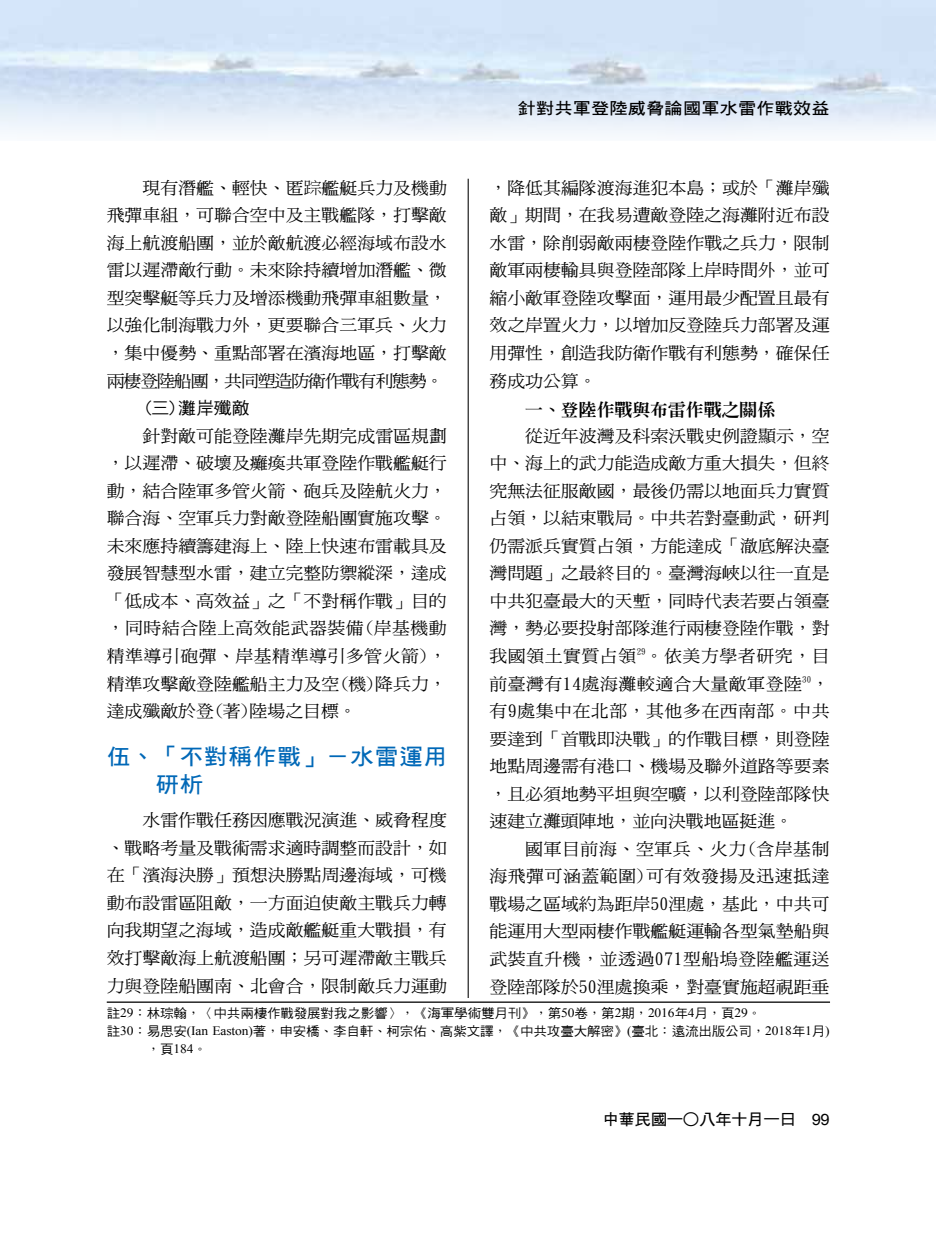
<style>
.page{position:relative;width:936px;height:1234px;background:#fff}
.page>*{position:absolute;margin:0;border:0;box-sizing:border-box;transform-origin:0 0}
.t1{font:22.2px/27.5px "DF Hei Bd HK BF";letter-spacing:.04em;color:#0068b7;scale:1.05 1}
.t2{font:16.95px/27.5px "DF Ming Md HK BF";color:#000;text-align:justify;scale:1.05 1}
.t3{font:800 16.95px "Inn Ming";color:#000;scale:1.05 1}
.t4{font:16.95px "DF Hei Md HK BF";color:#000;scale:1.05 1}
.t5{font:16.2px "DF Hei Bd HK BF";letter-spacing:.02em;color:#000;scale:1.11 1}
.t6{font:15.6px "DF Hei Bd HK BF";letter-spacing:-.025em;color:#000;scale:1.05 1}
.t7{font:12.9px/18px "DF Hei Md HK BF";letter-spacing:-.01em;color:#000;scale:1.05 1}
.t8{font:12.9px "Times New Roman";color:#000;scale:1.05 1}
.s1{font-family:"Times New Roman"}
.s2{font-family:"DF Kai Shu SB Estd BF"}
.s3{font-family:"DF Hei Md HK BF"}
.s4{font-family:"P Ming Li U"}
.s5{font-family:"DFN Hei XB HK BF"}
.s6{font-family:"Arial"}
</style>
<div class="page">
<hr style="left:467px;top:179px;width:1px;height:871px;background:#000">
<div style="left:107px;top:997px;width:723px;height:60px;background:#fff"></div>
<hr style="left:107px;top:1001px;width:723px;height:1px;background:#000">
<p class="t5" style="left:517px;top:100px;width:282px">針對共軍登陸威脅論國軍水雷作戰效益</p>
<p class="t2" style="left:489px;top:174px;width:325px">，降低其編隊渡海進犯本島；或於「灘岸殲敵」期間，在我易遭敵登陸之海灘附近布設水雷，除削弱敵兩棲登陸作戰之兵力，限制敵軍兩棲輸具與登陸部隊上岸時間外，並可縮小敵軍登陸攻擊面，運用最少配置且最有效之岸置火力，以增加反登陸兵力部署及運用彈性，創造我防衛作戰有利態勢，確保任務成功公算。</p>
<p class="t3" style="left:525px;top:401px;width:239px">一、登陸作戰與布雷作戰之關係</p>
<p class="t2" style="left:489px;top:421px;width:325px;text-indent:36px">從近年波灣及科索沃戰史例證顯示，空中、海上的武力能造成敵方重大損失，但終究無法征服敵國，最後仍需以地面兵力實質占領，以結束戰局。中共若對臺動武，研判仍需派兵實質占領，方能達成「澈底解決臺灣問題」之最終目的。臺灣海峽以往一直是中共犯臺最大的天塹，同時代表若要占領臺灣，勢必要投射部隊進行兩棲登陸作戰，對我國領土實質占領<sup>29</sup>。依美方學者研究，目前臺灣有14處海灘較適合大量敵軍登陸<sup>30</sup>，有9處集中在北部，其他多在西南部。中共要達到「首戰即決戰」的作戰目標，則登陸地點周邊需有港口、機場及聯外道路等要素，且必須地勢平坦與空曠，以利登陸部隊快速建立灘頭陣地，並向決戰地區挺進。</p>
<p class="t2" style="left:489px;top:834px;width:325px;text-indent:36px">國軍目前海、空軍兵、火力(含岸基制海飛彈可涵蓋範圍)可有效發揚及迅速抵達戰場之區域約為距岸50浬處，基此，中共可能運用大型兩棲作戰艦艇運輸各型氣墊船與武裝直升機，並透過071型船塢登陸艦運送登陸部隊於50浬處換乘，對臺實施超視距垂</p>
<p class="t7" style="left:107px;top:1004px;width:690px">註<span class="s1">29</span><span class="s2">：</span>林琮翰<span class="s2">，〈</span>中共兩棲作戰發展對我之影響<span class="s2">〉，《</span>海軍學術雙月刊<span class="s2">》，</span>第<span class="s1">50</span>卷<span class="s2">，</span>第<span class="s1">2</span>期<span class="s2">，</span><span class="s1">2016</span>年<span class="s1">4</span>月<span class="s2">，</span>頁<span class="s1">29</span><span class="s2">。<br></span>註<span class="s1">30</span><span class="s2">：</span>易思安<span class="s1">(Ian Easton)</span>著<span class="s2">，</span>申安橋<span class="s2">、</span>李自軒<span class="s2">、</span>柯宗佑<span class="s2">、</span>高紫文譯<span class="s2">，《</span>中共攻臺大解密<span class="s2">》</span><span class="s1">(</span>臺北<span class="s2">：</span>遠流出版公司<span class="s2">，</span><span class="s1">2018</span>年<span class="s1">1</span>月<span class="s1">)</span></p>
<p class="t8" style="left:147px;top:1039px;width:59px"><span class="s2">，</span><span class="s3">頁</span>184<span class="s2">。</span></p>
<p class="t2" style="left:107px;top:174px;width:325px;text-indent:36px">現有潛艦、輕快、匿<span class="s4">踪</span>艦艇兵力及機動飛彈車組，可聯合空中及主戰艦隊，打擊敵海上航渡船團，並於敵航渡必經海域布設水雷以遲滯敵行動。未來除持續增加潛艦、微型突擊艇等兵力及增添機動飛彈車組數量，以強化制海戰力外，更要聯合三軍兵、火力，集中優勢、重點部署在濱海地區，打擊敵兩棲登陸船團，共同塑造防衛作戰有利態勢。</p>
<p class="t4" style="left:142px;top:399px;width:103px">(三)灘岸殲敵</p>
<p class="t2" style="left:107px;top:421px;width:325px;text-indent:36px">針對敵可能登陸灘岸先期完成雷區規劃，以遲滯、破壞及癱瘓共軍登陸作戰艦艇行動，結合陸軍多管火箭、砲兵及陸航火力，聯合海、空軍兵力對敵登陸船團實施攻擊。未來應持續籌建海上、陸上快速布雷載具及發展智慧型水雷，建立完整防禦縱深，達成「低成本、高效益」之「不對稱作戰」目的，同時結合陸上高效能武器裝備(岸基機動精準導引砲彈、岸基精準導引多管火箭)，精準攻擊敵登陸艦船主力及空(機)降兵力，達成殲敵於登(著)陸場之目標。</p>
<h1 class="t1" style="left:156px;top:742px;width:279px;text-indent:-49px">伍、「不對稱作戰」－水雷運用研析</h1>
<p class="t2" style="left:107px;top:806px;width:325px;text-indent:36px">水雷作戰任務因應戰況演進、威脅程度、戰略考量及戰術需求適時調整而設計，如在「濱海決勝」預想決勝點周邊海域，可機動布設雷區阻敵，一方面迫使敵主戰兵力轉向我期望之海域，造成敵艦艇重大戰損，有效打擊敵海上航渡船團；另可遲滯敵主戰兵力與登陸船團南、北會合，限制敵兵力運動</p>
<p class="t6" style="left:602px;top:1111px;width:218px">中華民國一<span class="s5">○</span>八年十月一日　<span class="s6">99</span></p>
</div>
